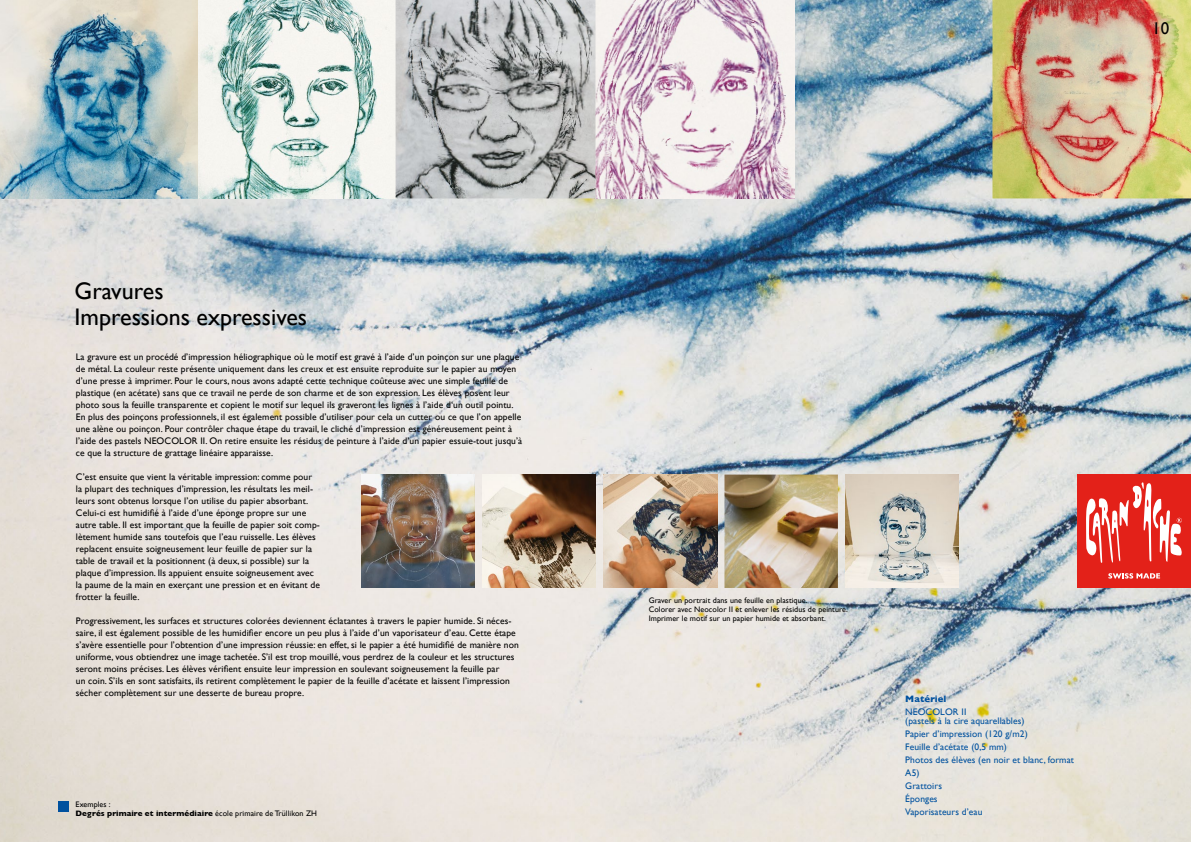
<style>
.page{position:relative;width:1191px;height:842px;background:#fff}
.page>*{position:absolute;margin:0;border:0;box-sizing:border-box;transform-origin:0 0}
.t1{font:24px/26px "Gill Sans";color:#000}
.t2{font:17px "Gill Sans";color:#000}
.t3{font:9.5px/12px "Gill Sans";letter-spacing:.01em;color:#000}
.t4{font:9.5px/13px "Gill Sans";letter-spacing:.01em;color:#00519e}
.t5{font:700 9.5px "Gill Sans";letter-spacing:.01em;color:#00519e}
.t6{font:8px/9px "Gill Sans";letter-spacing:.01em;color:#000}
.s1{font-weight:700}
</style>
<div class="page">
<img style="left:0;top:0;width:1191px;height:842px">
<img style="left:604px;top:475px;width:113px;height:113px">
<img style="left:724px;top:475px;width:114px;height:113px">
<img style="left:845px;top:475px;width:113px;height:113px">
<img style="left:0;top:0;width:794px;height:198px">
<img style="left:992px;top:0;width:199px;height:198px">
<img style="left:482px;top:475px;width:113px;height:113px">
<img style="left:361px;top:475px;width:114px;height:113px">
<div style="left:58px;top:801px;width:10px;height:10px;background:#00519e"></div>
<div style="left:1077px;top:475px;width:114px;height:113px;background:#e32119"></div>
<svg style="left:1086px;top:482px;width:96px;height:81px"></svg>
<svg style="left:1108px;top:573px;width:52px;height:5px"></svg>
<h1 class="t1" style="left:75px;top:277px;width:234px">Gravures<br>Impressions expressives</h1>
<p class="t3" style="left:76px;top:351px;width:448px">La gravure est un procédé d’impression héliographique où le motif est gravé à l’aide d’un poinçon sur une plaque de métal. La couleur reste présente uniquement dans les creux et est ensuite reproduite sur le papier au moyen d’une presse à imprimer. Pour le cours, nous avons adapté cette technique coûteuse avec une simple feuille de plastique (en acétate) sans que ce travail ne perde de son charme et de son expression. Les élèves posent leur photo sous la feuille transparente et copient le motif sur lequel ils graveront les lignes à l’aide d‘un outil pointu.<br>En plus des poinçons professionnels, il est également possible d’utiliser pour cela un cutter ou ce que l’on appelle une alène ou poinçon. Pour contrôler chaque étape du travail, le cliché d’impression est généreusement peint à l’aide des pastels NEOCOLOR II. On retire ensuite les résidus de peinture à l’aide d’un papier essuie-tout jusqu’à ce que la structure de grattage linéaire apparaisse.</p>
<p class="t3" style="left:76px;top:471px;width:246px">C’est ensuite que vient la véritable impression: comme pour la plupart des techniques d’impression, les résultats les meil&shy;leurs sont obtenus lorsque l’on utilise du papier absorbant.<br>Celui-ci est humidifié à l’aide d’une éponge propre sur une autre table. Il est important que la feuille de papier soit comp&shy;lètement humide sans toutefois que l’eau ruisselle. Les élèves replacent ensuite soigneusement leur feuille de papier sur la table de travail et la positionnent (à deux, si possible) sur la plaque d’impression. Ils appuient ensuite soigneusement avec la paume de la main en exerçant une pression et en évitant de frotter la feuille.</p>
<p class="t3" style="left:76px;top:615px;width:444px">Progressivement, les surfaces et structures colorées deviennent éclatantes à travers le papier humide. Si néces&shy;saire, il est également possible de les humidifier encore un peu plus à l’aide d’un vaporisateur d’eau. Cette étape s’avère essentielle pour l’obtention d’une impression réussie: en effet, si le papier a été humidifié de manière non uniforme, vous obtiendrez une image tachetée. S’il est trop mouillé, vous perdrez de la couleur et les structures seront moins précises. Les élèves vérifient ensuite leur impression en soulevant soigneusement la feuille par<br>un coin. S’ils en sont satisfaits, ils retirent complètement le papier de la feuille d’acétate et laissent l’impression sécher complètement sur une desserte de bureau propre.</p>
<p class="t6" style="left:76px;top:799px;width:243px">Exemples :<br><span class="s1">Degrés primaire et intermédiaire</span> école primaire de Trüllikon ZH</p>
<h2 class="t2" style="left:1152px;top:18px;width:18px">10</h2>
<p class="t6" style="left:648px;top:596px;width:201px">Graver un portrait dans une feuille en plastique.<br>Colorer avec Neocolor II et enlever les résidus de peinture.<br>Imprimer le motif sur un papier humide et absorbant.</p>
<p class="t5" style="left:905px;top:691px;width:43px">Matériel</p>
<p class="t4" style="left:905px;top:707px;width:121px;line-height:9px">NEOCOLOR II<br>(pastels à la cire aquarellables)</p>
<p class="t4" style="left:905px;top:727px;width:170px">Papier d’impression (120 g/m2)<br>Feuille d’acétate (0,5 mm)<br>Photos des élèves (en noir et blanc, format<br>A5)<br>Grattoirs<br>Éponges<br>Vaporisateurs d’eau</p>
</div>
